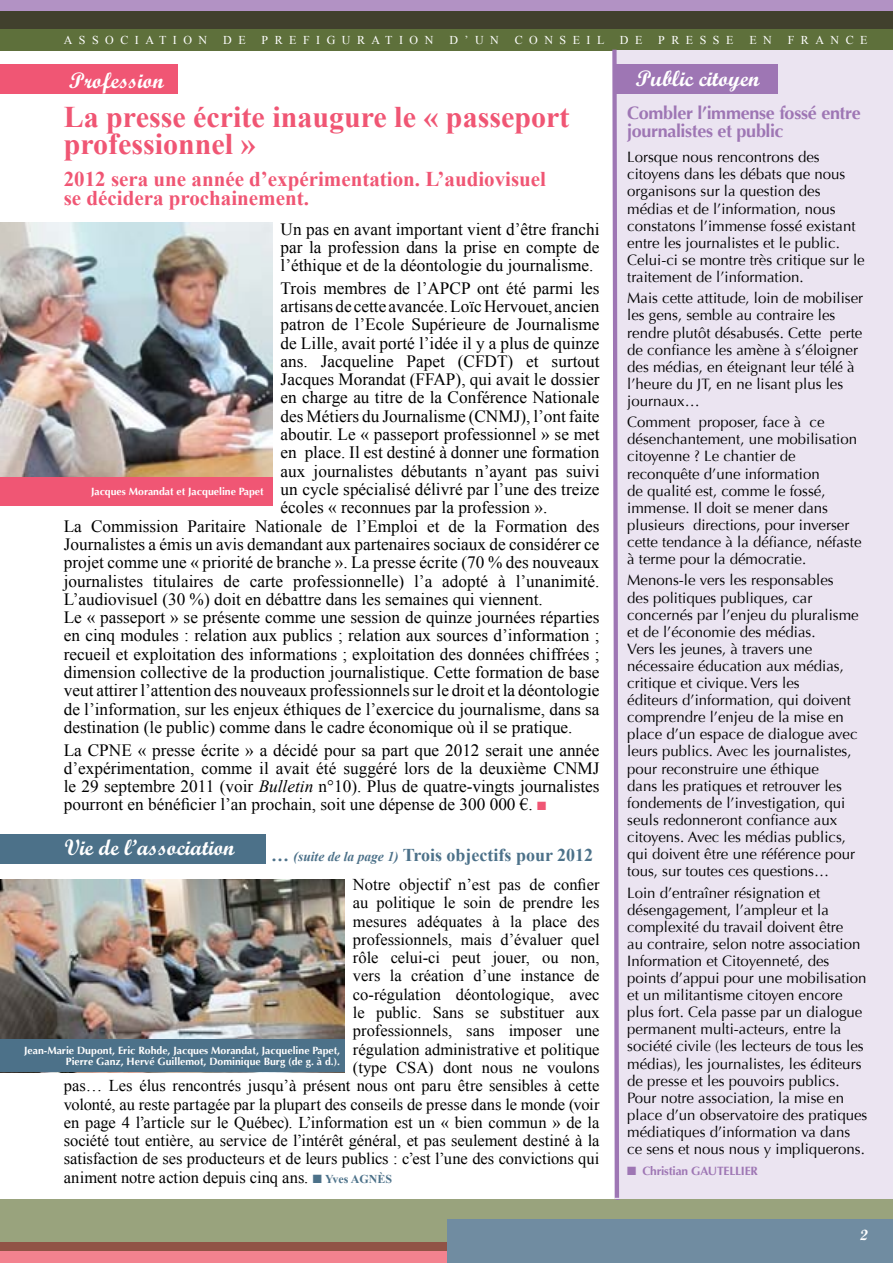
<style>
.page{position:relative;width:893px;height:1263px;background:#fff}
.page>*{position:absolute;margin:0;border:0;box-sizing:border-box;transform-origin:0 0}
.t1{font:700 30px/27px "Times New Roman";color:#f05674}
.t2{font:700 22.5px "Script";color:#fff}
.t3{font:700 21px/19.5px "Times New Roman";color:#f05674}
.t4{font:700 18px/18px "Optima";letter-spacing:-.02em;color:#9e76b4}
.t5{font:700 18px "Times New Roman";color:#4c7189}
.t6{font:17.25px/18.3px "Times New Roman";color:#000;text-align:justify}
.t7{font:16.5px "Times New Roman";color:#000}
.t8{font:15px/17.1px "Optima";color:#000}
.t9{font:700 15px "Script";color:#fff}
.t10{font:12px "Times New Roman";letter-spacing:.54em;color:#fff}
.t11{font:700 12px "Optima";letter-spacing:-.015em;color:#9e76b4}
.t12{font:700 10.5px/10.5px "Optima";color:#fff;text-align:right}
.s1{font-style:italic}
.s2{color:#f05674}
.s3{font-style:italic;font-size:13.5px}
.s4{color:#4c7189}
.s5{font-weight:700;font-size:12px;color:#4c7189}
</style>
<div class="page">
<div style="left:0;top:1199px;width:893px;height:51px;background:#99a37d"></div>
<svg style="left:0;top:1242px;width:447px;height:21px;background:#c86d6f"></svg>
<div style="left:447px;top:1220px;width:446px;height:43px;background:#708ca1"></div>
<div style="left:0;top:12px;width:893px;height:39px;background:#5e703b"></div>
<svg style="left:0;top:0;width:893px;height:29px;background:#6b5f66"></svg>
<div style="left:0;top:64px;width:178px;height:30px;background:#f05674"></div>
<img style="left:0;top:223px;width:272px;height:254px">
<div style="left:0;top:477px;width:272px;height:29px;background:#f05674"></div>
<div style="left:0;top:834px;width:266px;height:30px;background:#4c7189"></div>
<div style="left:614px;top:50px;width:279px;height:1148px;background:#ebe4f1"></div>
<div style="left:615px;top:64px;width:163px;height:30px;background:#9e76b4"></div>
<svg style="left:612px;top:49px;width:8px;height:1149px"></svg>
<img style="left:0;top:879px;width:344px;height:160px">
<div style="left:0;top:1039px;width:344px;height:33px;background:#4c7189"></div>
<p class="t10" style="left:64px;top:32px;width:145px">ASSOCIATION</p>
<p class="t10" style="left:223px;top:32px;width:24px">D E</p>
<p class="t10" style="left:262px;top:32px;width:173px">PREFIGURATION</p>
<p class="t10" style="left:449px;top:32px;width:51px">D’UN</p>
<p class="t10" style="left:515px;top:32px;width:91px">CONSEIL</p>
<p class="t10" style="left:620px;top:32px;width:24px">D E</p>
<p class="t10" style="left:658px;top:32px;width:77px">PRESSE</p>
<p class="t10" style="left:749px;top:32px;width:24px">E N</p>
<p class="t10" style="left:788px;top:32px;width:81px">FRANCE</p>
<h2 class="t2" style="left:69px;top:67px;width:96px">Profession</h2>
<h1 class="t1" style="left:64px;top:102px;width:507px">La presse écrite inaugure le « passeport professionnel »</h1>
<h3 class="t3" style="left:64px;top:169px;width:484px">2012 sera une année d’expérimentation. L’audiovisuel se décidera prochainement.</h3>
<p class="t6" style="left:281px;top:219px;width:320px">Un pas en avant important vient d’être franchi par la profession dans la prise en compte de l’éthique et de la déontologie du journalisme.</p>
<p class="t6" style="left:281px;top:278px;width:320px">Trois membres de l’APCP ont été parmi les</p>
<p class="t6" style="left:281px;top:297px;width:320px">artisans de cette avancée. Loïc Hervouet, ancien</p>
<p class="t6" style="left:281px;top:315px;width:320px">patron de l’Ecole Supérieure de Journalisme</p>
<p class="t6" style="left:281px;top:333px;width:320px">de Lille, avait porté l’idée il y a plus de quinze</p>
<p class="t6" style="left:281px;top:352px;width:320px">ans. Jacqueline Papet (CFDT) et surtout</p>
<p class="t6" style="left:281px;top:370px;width:320px">Jacques Morandat (FFAP), qui avait le dossier</p>
<p class="t6" style="left:281px;top:388px;width:320px">en charge au titre de la Conférence Nationale</p>
<p class="t6" style="left:281px;top:407px;width:320px">des Métiers du Journalisme (CNMJ), l’ont faite</p>
<p class="t6" style="left:281px;top:425px;width:320px">aboutir. Le « passeport professionnel » se met</p>
<p class="t6" style="left:281px;top:443px;width:320px">en place. Il est destiné à donner une formation</p>
<p class="t6" style="left:281px;top:461px;width:320px">aux journalistes débutants n’ayant pas suivi</p>
<p class="t6" style="left:281px;top:480px;width:320px">un cycle spécialisé délivré par l’une des treize</p>
<p class="t6" style="left:281px;top:498px;width:268px">écoles « reconnues par la profession ».</p>
<p class="t6" style="left:64px;top:516px;width:537px">La Commission Paritaire Nationale de l’Emploi et de la Formation des</p>
<p class="t6" style="left:64px;top:535px;width:537px">Journalistes a émis un avis demandant aux partenaires sociaux de considérer ce</p>
<p class="t6" style="left:64px;top:553px;width:537px">projet comme une « priorité de branche ». La presse écrite (70 % des nouveaux</p>
<p class="t6" style="left:64px;top:571px;width:537px">journalistes titulaires de carte professionnelle) l’a adopté à l’unanimité.</p>
<p class="t6" style="left:64px;top:590px;width:480px">L’audiovisuel (30 %) doit en débattre dans les semaines qui viennent.</p>
<p class="t6" style="left:64px;top:608px;width:537px">Le « passeport » se présente comme une session de quinze journées réparties</p>
<p class="t6" style="left:64px;top:626px;width:537px">en cinq modules : relation aux publics ; relation aux sources d’information ;</p>
<p class="t6" style="left:64px;top:644px;width:537px">recueil et exploitation des informations ; exploitation des données chiffrées ;</p>
<p class="t6" style="left:64px;top:663px;width:537px">dimension collective de la production journalistique. Cette formation de base</p>
<p class="t6" style="left:64px;top:681px;width:537px">veut attirer l’attention des nouveaux professionnels sur le droit et la déontologie</p>
<p class="t6" style="left:64px;top:699px;width:537px">de l’information, sur les enjeux éthiques de l’exercice du journalisme, dans sa</p>
<p class="t6" style="left:64px;top:718px;width:510px">destination (le public) comme dans le cadre économique où il se pratique.</p>
<p class="t6" style="left:64px;top:740px;width:537px">La CPNE « presse écrite » a décidé pour sa part que 2012 serait une année d’expérimentation, comme il avait été suggéré lors de la deuxième CNMJ le 29 septembre 2011 (voir <span class="s1">Bulletin</span> n°10). Plus de quatre-vingts journalistes pourront en bénéficier l’an prochain, soit une dépense de 300 000 €. <span class="s2">■</span></p>
<h2 class="t2" style="left:636px;top:64px;width:125px">Public citoyen</h2>
<p class="t4" style="left:627px;top:104px;width:235px">Combler l’immense fossé entre journalistes et public</p>
<p class="t8" style="left:627px;top:149px;width:239px">Lorsque nous rencontrons des citoyens dans les débats que nous organisons sur la question des médias et de l’information, nous constatons l’immense fossé existant entre les journalistes et le public.<br>Celui-ci se montre très critique sur le traitement de l’information.</p>
<p class="t8" style="left:627px;top:290px;width:237px">Mais cette attitude, loin de mobiliser les gens, semble au contraire les rendre plutôt désabusés. Cette perte de confiance les amène à s’éloigner des médias, en éteignant leur télé à l’heure du JT, en ne lisant plus les journaux…</p>
<p class="t8" style="left:627px;top:414px;width:236px">Comment proposer, face à ce désenchantement, une mobilisation citoyenne ? Le chantier de reconquête d’une information<br>de qualité est, comme le fossé, immense. Il doit se mener dans plusieurs directions, pour inverser cette tendance à la défiance, néfaste à terme pour la démocratie.</p>
<p class="t8" style="left:627px;top:572px;width:233px">Menons-le vers les responsables des politiques publiques, car concernés par l’enjeu du pluralisme et de l’économie des médias.<br>Vers les jeunes, à travers une nécessaire éducation aux médias, critique et civique. Vers les<br>éditeurs d’information, qui doivent comprendre l’enjeu de la mise en place d’un espace de dialogue avec leurs publics. Avec les journalistes, pour reconstruire une éthique<br>dans les pratiques et retrouver les fondements de l’investigation, qui seuls redonneront confiance aux citoyens. Avec les médias publics, qui doivent être une référence pour tous, sur toutes ces questions…</p>
<p class="t8" style="left:627px;top:884px;width:242px">Loin d’entraîner résignation et désengagement, l’ampleur et la complexité du travail doivent être<br>au contraire, selon notre association Information et Citoyenneté, des points d’appui pour une mobilisation et un militantisme citoyen encore plus fort. Cela passe par un dialogue permanent multi-acteurs, entre la société civile (les lecteurs de tous les médias), les journalistes, les éditeurs de presse et les pouvoirs publics.<br>Pour notre association, la mise en place d’un observatoire des pratiques médiatiques d’information va dans ce sens et nous nous y impliquerons.</p>
<p class="t11" style="left:627px;top:1164px;width:132px">■ Christian GAUTELLIER</p>
<p class="t12" style="left:91px;top:486px;width:174px">Jacques Morandat et Jacqueline Papet</p>
<h2 class="t2" style="left:64px;top:834px;width:172px">Vie de l’association</h2>
<p class="t5" style="left:271px;top:843px;width:324px">… <span class="s3">(suite de la page 1)</span> Trois objectifs pour 2012</p>
<p class="t7" style="left:353px;top:873px;width:248px">Notre objectif n’est pas de confier</p>
<p class="t7" style="left:353px;top:892px;width:248px">au politique le soin de prendre les</p>
<p class="t7" style="left:353px;top:910px;width:248px">mesures adéquates à la place des</p>
<p class="t7" style="left:353px;top:928px;width:248px">professionnels, mais d’évaluer quel</p>
<p class="t7" style="left:353px;top:946px;width:248px">rôle celui-ci peut jouer, ou non,</p>
<p class="t7" style="left:353px;top:965px;width:248px">vers la création d’une instance de</p>
<p class="t7" style="left:353px;top:983px;width:248px">co-régulation déontologique, avec</p>
<p class="t7" style="left:353px;top:1001px;width:248px">le public. Sans se substituer aux</p>
<p class="t7" style="left:353px;top:1020px;width:248px">professionnels, sans imposer une</p>
<p class="t7" style="left:353px;top:1038px;width:248px">régulation administrative et politique</p>
<p class="t7" style="left:353px;top:1056px;width:248px">(type CSA) dont nous ne voulons</p>
<p class="t7" style="left:64px;top:1074px;width:537px">pas… Les élus rencontrés jusqu’à présent nous ont paru être sensibles à cette</p>
<p class="t7" style="left:64px;top:1093px;width:537px">volonté, au reste partagée par la plupart des conseils de presse dans le monde (voir</p>
<p class="t7" style="left:64px;top:1111px;width:537px">en page 4 l’article sur le Québec). L’information est un « bien commun » de la</p>
<p class="t7" style="left:64px;top:1129px;width:537px">société tout entière, au service de l’intérêt général, et pas seulement destiné à la</p>
<p class="t7" style="left:64px;top:1148px;width:537px">satisfaction de ses producteurs et de leurs publics : c’est l’une des convictions qui</p>
<p class="t7" style="left:64px;top:1166px;width:330px">animent notre action depuis cinq ans. <span class="s4">■</span> <span class="s5">Yves AGNÈS</span></p>
<p class="t12" style="left:24px;top:1046px;width:317px">Jean-Marie Dupont, Eric Rohde, Jacques Morandat, Jacqueline Papet,<br>Pierre Ganz, Hervé Guillemot, Dominique Burg (de g. à d.).</p>
<p class="t9" style="left:860px;top:1225px;width:9px">2</p>
</div>
